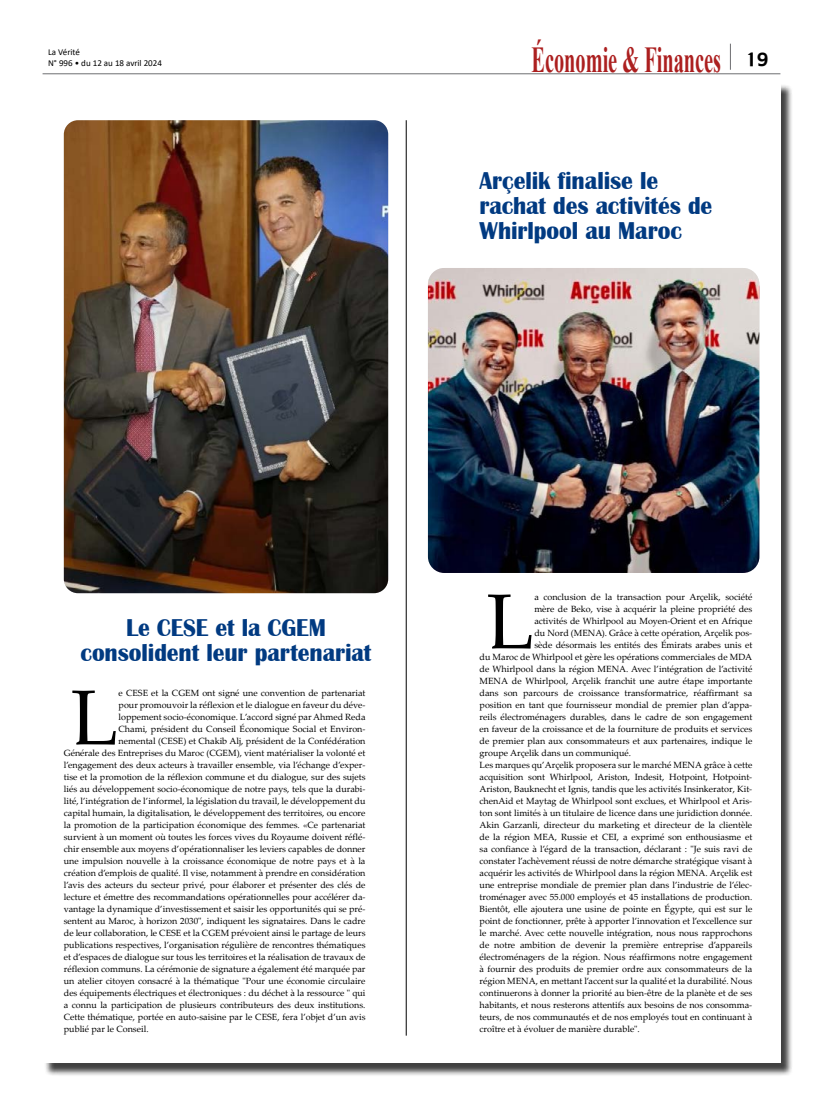
<style>
.page{position:relative;width:823px;height:1106px;background:#fff}
.page>*{position:absolute;margin:0;border:0;box-sizing:border-box;transform-origin:0 0}
.t1{font:77.9px "Palatino Linotype";color:#000}
.t2{font:700 36.5px "Times New Roman";color:#ac1f1f;scale:.56 1}
.t3{font:700 25.1px/25.1px "Britannic";letter-spacing:-.005em;color:#013a81;text-align:center;scale:.94 1}
.t4{font:9px "Palatino Linotype";color:#000}
.t5{font:9px/10.8px "Calibri";color:#000}
</style>
<div class="page">
<div style="left:44px;top:84px;width:748px;height:992px;background:#000;opacity:.75"></div>
<div style="left:43px;top:82px;width:737px;height:981px;background:#fff"></div>
<hr style="left:43px;top:73px;width:737px;height:1px;background:#6d6e71">
<svg style="left:729px;top:44px;width:1px;height:25px"></svg>
<hr style="left:406px;top:120px;width:1px;height:915px;background:#000">
<img style="left:427px;top:268px;width:332px;height:305px">
<img style="left:64px;top:120px;width:324px;height:473px">
<p class="t5" style="left:48px;top:47px;width:115px">La Vérité<br>N° 996 • du 12 au 18 avril 2024</p>
<h2 class="t2" style="left:531px;top:33px;width:424px">Économie &amp; Finances <sup>19</sup></h2>
<h3 class="t3" style="left:479px;top:168px;width:249px;text-align:left">Arçelik finalise le rachat des activités de<br>Whirlpool au Maroc</h3>
<h3 class="t3" style="left:80px;top:615px;width:311px">Le CESE et la CGEM consolident leur partenariat</h3>
<h1 class="t1" style="left:71px;top:662px;width:49px">L</h1>
<p class="t4" style="left:118px;top:687px;width:248px">e CESE et la CGEM ont signé une convention de partenariat</p>
<p class="t4" style="left:118px;top:699px;width:248px">pour promouvoir la réflexion et le dialogue en faveur du déve-</p>
<p class="t4" style="left:118px;top:711px;width:248px">loppement socio-économique. L’accord signé par Ahmed Reda</p>
<p class="t4" style="left:118px;top:723px;width:248px">Chami, président du Conseil Économique Social et Environ-</p>
<p class="t4" style="left:118px;top:735px;width:248px">nemental (CESE) et Chakib Alj, président de la Confédération</p>
<p class="t4" style="left:64px;top:747px;width:303px">Générale des Entreprises du Maroc (CGEM), vient matérialiser la volonté et</p>
<p class="t4" style="left:64px;top:759px;width:303px">l’engagement des deux acteurs à travailler ensemble, via l’échange d’exper-</p>
<p class="t4" style="left:64px;top:771px;width:303px">tise et la promotion de la réflexion commune et du dialogue, sur des sujets</p>
<p class="t4" style="left:64px;top:783px;width:303px">liés au développement socio-économique de notre pays, tels que la durabi-</p>
<p class="t4" style="left:64px;top:795px;width:303px">lité, l’intégration de l’informel, la législation du travail, le développement du</p>
<p class="t4" style="left:64px;top:807px;width:303px">capital humain, la digitalisation, le développement des territoires, ou encore</p>
<p class="t4" style="left:64px;top:819px;width:303px">la promotion de la participation économique des femmes. «Ce partenariat</p>
<p class="t4" style="left:64px;top:831px;width:303px">survient à un moment où toutes les forces vives du Royaume doivent réflé-</p>
<p class="t4" style="left:64px;top:843px;width:303px">chir ensemble aux moyens d’opérationnaliser les leviers capables de donner</p>
<p class="t4" style="left:64px;top:855px;width:303px">une impulsion nouvelle à la croissance économique de notre pays et à la</p>
<p class="t4" style="left:64px;top:867px;width:303px">création d’emplois de qualité. Il vise, notamment à prendre en considération</p>
<p class="t4" style="left:64px;top:879px;width:303px">l’avis des acteurs du secteur privé, pour élaborer et présenter des clés de</p>
<p class="t4" style="left:64px;top:890px;width:303px">lecture et émettre des recommandations opérationnelles pour accélérer da-</p>
<p class="t4" style="left:64px;top:902px;width:303px">vantage la dynamique d’investissement et saisir les opportunités qui se pré-</p>
<p class="t4" style="left:64px;top:914px;width:303px">sentent au Maroc, à horizon 2030", indiquent les signataires. Dans le cadre</p>
<p class="t4" style="left:64px;top:926px;width:303px">de leur collaboration, le CESE et la CGEM prévoient ainsi le partage de leurs</p>
<p class="t4" style="left:64px;top:938px;width:303px">publications respectives, l’organisation régulière de rencontres thématiques</p>
<p class="t4" style="left:64px;top:950px;width:303px">et d’espaces de dialogue sur tous les territoires et la réalisation de travaux de</p>
<p class="t4" style="left:64px;top:962px;width:303px">réflexion communs. La cérémonie de signature a également été marquée par</p>
<p class="t4" style="left:64px;top:974px;width:303px">un atelier citoyen consacré à la thématique "Pour une économie circulaire</p>
<p class="t4" style="left:64px;top:986px;width:303px">des équipements électriques et électroniques : du déchet à la ressource " qui</p>
<p class="t4" style="left:64px;top:998px;width:303px">a connu la participation de plusieurs contributeurs des deux institutions.</p>
<p class="t4" style="left:64px;top:1010px;width:303px">Cette thématique, portée en auto-saisine par le CESE, fera l’objet d’un avis</p>
<p class="t4" style="left:64px;top:1022px;width:86px">publié par le Conseil.</p>
<h1 class="t1" style="left:486px;top:566px;width:49px">L</h1>
<p class="t4" style="left:534px;top:591px;width:219px">a conclusion de la transaction pour Arçelik, société</p>
<p class="t4" style="left:534px;top:603px;width:219px">mère de Beko, vise à acquérir la pleine propriété des</p>
<p class="t4" style="left:534px;top:615px;width:219px">activités de Whirlpool au Moyen-Orient et en Afrique</p>
<p class="t4" style="left:534px;top:627px;width:219px">du Nord (MENA). Grâce à cette opération, Arçelik pos-</p>
<p class="t4" style="left:534px;top:639px;width:219px">sède désormais les entités des Émirats arabes unis et</p>
<p class="t4" style="left:479px;top:651px;width:274px">du Maroc de Whirlpool et gère les opérations commerciales de MDA</p>
<p class="t4" style="left:479px;top:663px;width:274px">de Whirlpool dans la région MENA. Avec l’intégration de l’activité</p>
<p class="t4" style="left:479px;top:675px;width:274px">MENA de Whirlpool, Arçelik franchit une autre étape importante</p>
<p class="t4" style="left:479px;top:687px;width:274px">dans son parcours de croissance transformatrice, réaffirmant sa</p>
<p class="t4" style="left:479px;top:699px;width:274px">position en tant que fournisseur mondial de premier plan d’appa-</p>
<p class="t4" style="left:479px;top:711px;width:274px">reils électroménagers durables, dans le cadre de son engagement</p>
<p class="t4" style="left:479px;top:723px;width:274px">en faveur de la croissance et de la fourniture de produits et services</p>
<p class="t4" style="left:479px;top:735px;width:274px">de premier plan aux consommateurs et aux partenaires, indique le</p>
<p class="t4" style="left:479px;top:747px;width:153px">groupe Arçelik dans un communiqué.</p>
<p class="t4" style="left:479px;top:759px;width:274px">Les marques qu’Arçelik proposera sur le marché MENA grâce à cette</p>
<p class="t4" style="left:479px;top:771px;width:274px">acquisition sont Whirlpool, Ariston, Indesit, Hotpoint, Hotpoint-</p>
<p class="t4" style="left:479px;top:783px;width:274px">Ariston, Bauknecht et Ignis, tandis que les activités Insinkerator, Kit-</p>
<p class="t4" style="left:479px;top:794px;width:274px">chenAid et Maytag de Whirlpool sont exclues, et Whirlpool et Aris-</p>
<p class="t4" style="left:479px;top:806px;width:274px">ton sont limités à un titulaire de licence dans une juridiction donnée.</p>
<p class="t4" style="left:479px;top:818px;width:274px">Akin Garzanli, directeur du marketing et directeur de la clientèle</p>
<p class="t4" style="left:479px;top:830px;width:274px">de la région MEA, Russie et CEI, a exprimé son enthousiasme et</p>
<p class="t4" style="left:479px;top:842px;width:274px">sa confiance à l’égard de la transaction, déclarant : "Je suis ravi de</p>
<p class="t4" style="left:479px;top:854px;width:274px">constater l’achèvement réussi de notre démarche stratégique visant à</p>
<p class="t4" style="left:479px;top:866px;width:274px">acquérir les activités de Whirlpool dans la région MENA. Arçelik est</p>
<p class="t4" style="left:479px;top:878px;width:274px">une entreprise mondiale de premier plan dans l’industrie de l’élec-</p>
<p class="t4" style="left:479px;top:890px;width:274px">troménager avec 55.000 employés et 45 installations de production.</p>
<p class="t4" style="left:479px;top:902px;width:274px">Bientôt, elle ajoutera une usine de pointe en Égypte, qui est sur le</p>
<p class="t4" style="left:479px;top:914px;width:274px">point de fonctionner, prête à apporter l’innovation et l’excellence sur</p>
<p class="t4" style="left:479px;top:926px;width:274px">le marché. Avec cette nouvelle intégration, nous nous rapprochons</p>
<p class="t4" style="left:479px;top:938px;width:274px">de notre ambition de devenir la première entreprise d’appareils</p>
<p class="t4" style="left:479px;top:950px;width:274px">électroménagers de la région. Nous réaffirmons notre engagement</p>
<p class="t4" style="left:479px;top:962px;width:274px">à fournir des produits de premier ordre aux consommateurs de la</p>
<p class="t4" style="left:479px;top:974px;width:274px">région MENA, en mettant l’accent sur la qualité et la durabilité. Nous</p>
<p class="t4" style="left:479px;top:986px;width:274px">continuerons à donner la priorité au bien-être de la planète et de ses</p>
<p class="t4" style="left:479px;top:998px;width:274px">habitants, et nous resterons attentifs aux besoins de nos consomma-</p>
<p class="t4" style="left:479px;top:1010px;width:274px">teurs, de nos communautés et de nos employés tout en continuant à</p>
<p class="t4" style="left:479px;top:1022px;width:162px">croître et à évoluer de manière durable".</p>
</div>
